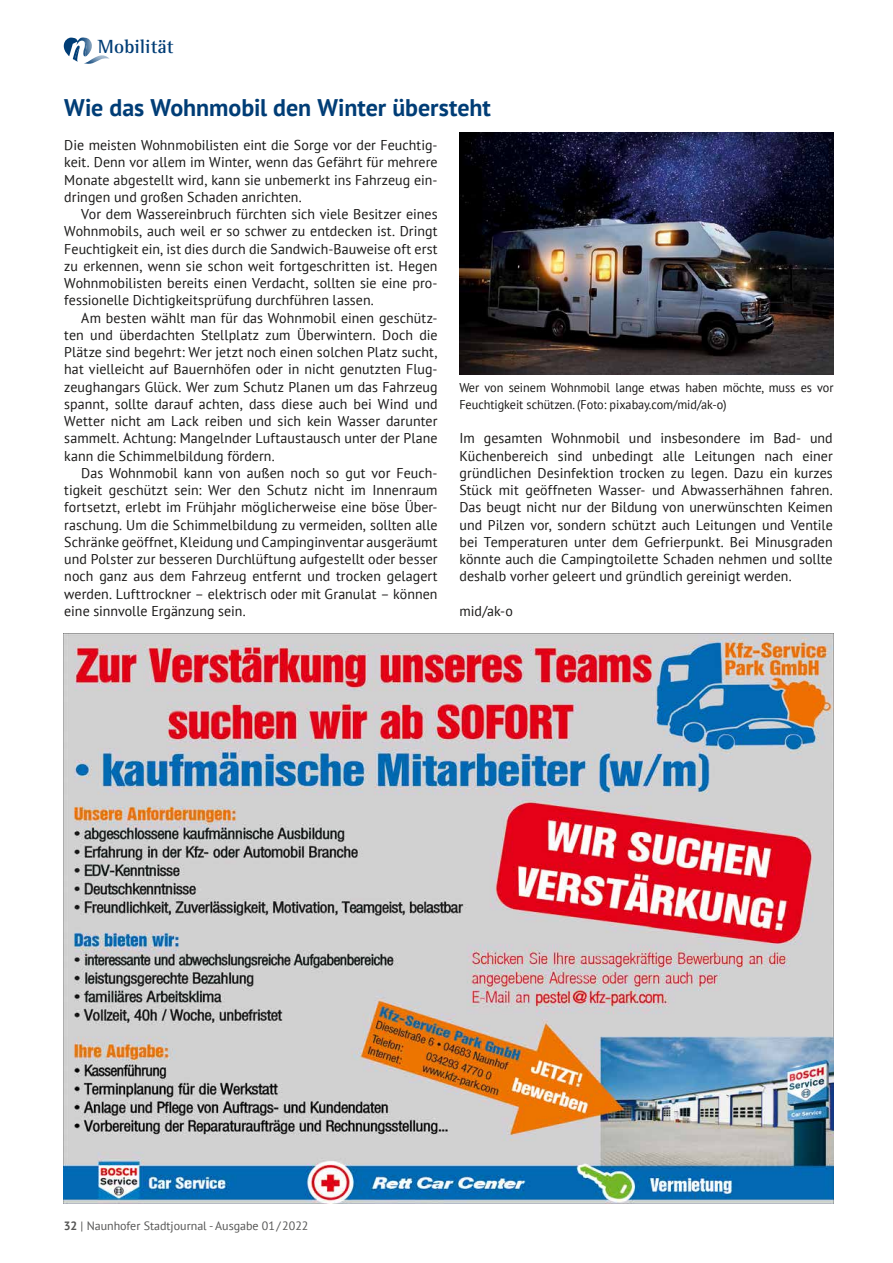
<style>
.page{position:relative;width:893px;height:1263px;background:#fff}
.page>*{position:absolute;margin:0;border:0;box-sizing:border-box;transform-origin:0 0}
.t1{font:700 24px "PT Sans";letter-spacing:-.005em;color:#003d76}
.t2{font:700 19.5px "Rotis Semi Serif";letter-spacing:.005em;color:#003d76}
.t3{font:14.25px/17.2px "PT Sans";letter-spacing:.005em;color:#181716;text-align:justify}
.t4{font:12.75px/17.2px "PT Sans";letter-spacing:-.005em;color:#181716;scale:.96 1}
.t5{font:12px "PT Sans";color:#565655}
.s1{font-weight:700}
</style>
<div class="page">
<svg style="left:64px;top:37px;width:11px;height:24px"></svg>
<img style="left:64px;top:633px;width:769px;height:570px">
<img style="left:459px;top:133px;width:374px;height:241px">
<h2 class="t2" style="left:98px;top:35px;width:77px">Mobilität</h2>
<h1 class="t1" style="left:64px;top:91px;width:428px">Wie das Wohnmobil den Winter übersteht</h1>
<p class="t3" style="left:64px;top:136px;width:375px">Die meisten Wohnmobilisten eint die Sorge vor der Feuchtig&shy;keit. Denn vor allem im Winter, wenn das Gefährt für mehrere Monate abgestellt wird, kann sie unbemerkt ins Fahrzeug ein&shy;dringen und großen Schaden anrichten.</p>
<p class="t3" style="left:64px;top:205px;width:375px;text-indent:17px">Vor dem Wassereinbruch fürchten sich viele Besitzer eines Wohnmobils, auch weil er so schwer zu entdecken ist. Dringt Feuchtigkeit ein, ist dies durch die Sandwich-Bauweise oft erst zu erkennen, wenn sie schon weit fortgeschritten ist. Hegen Wohnmobilisten bereits einen Verdacht, sollten sie eine pro&shy;fessionelle Dichtigkeitsprüfung durchführen lassen.</p>
<p class="t3" style="left:64px;top:309px;width:375px;text-indent:17px">Am besten wählt man für das Wohnmobil einen geschütz&shy;ten und überdachten Stellplatz zum Überwintern. Doch die Plätze sind begehrt: Wer jetzt noch einen solchen Platz sucht, hat vielleicht auf Bauernhöfen oder in nicht genutzten Flug&shy;zeughangars Glück. Wer zum Schutz Planen um das Fahrzeug spannt, sollte darauf achten, dass diese auch bei Wind und Wetter nicht am Lack reiben und sich kein Wasser darunter sammelt. Achtung: Mangelnder Luftaustausch unter der Plane kann die Schimmelbildung fördern.</p>
<p class="t3" style="left:64px;top:464px;width:375px;text-indent:17px">Das Wohnmobil kann von außen noch so gut vor Feuch&shy;tigkeit geschützt sein: Wer den Schutz nicht im Innenraum fortsetzt, erlebt im Frühjahr möglicherweise eine böse Über&shy;raschung. Um die Schimmelbildung zu vermeiden, sollten alle Schränke geöffnet, Kleidung und Campinginventar ausgeräumt und Polster zur besseren Durchlüftung aufgestellt oder besser noch ganz aus dem Fahrzeug entfernt und trocken gelagert werden. Lufttrockner – elektrisch oder mit Granulat – können eine sinnvolle Ergänzung sein.</p>
<p class="t4" style="left:459px;top:378px;width:391px">Wer von seinem Wohnmobil lange etwas haben möchte, muss es vor<br>Feuchtigkeit schützen. (Foto: pixabay.com/mid/ak-o)</p>
<p class="t3" style="left:459px;top:429px;width:375px">Im gesamten Wohnmobil und insbesondere im Bad- und Küchenbereich sind unbedingt alle Leitungen nach einer gründlichen Desinfektion trocken zu legen. Dazu ein kurzes Stück mit geöffneten Wasser- und Abwasserhähnen fahren.<br>Das beugt nicht nur der Bildung von unerwünschten Keimen und Pilzen vor, sondern schützt auch Leitungen und Ventile bei Temperaturen unter dem Gefrierpunkt. Bei Minusgraden könnte auch die Campingtoilette Schaden nehmen und sollte deshalb vorher geleert und gründlich gereinigt werden.</p>
<p class="t3" style="left:459px;top:602px;width:55px">mid/ak-o</p>
<p class="t5" style="left:64px;top:1218px;width:246px"><span class="s1">32</span> | Naunhofer Stadtjournal - Ausgabe 01/2022</p>
</div>
